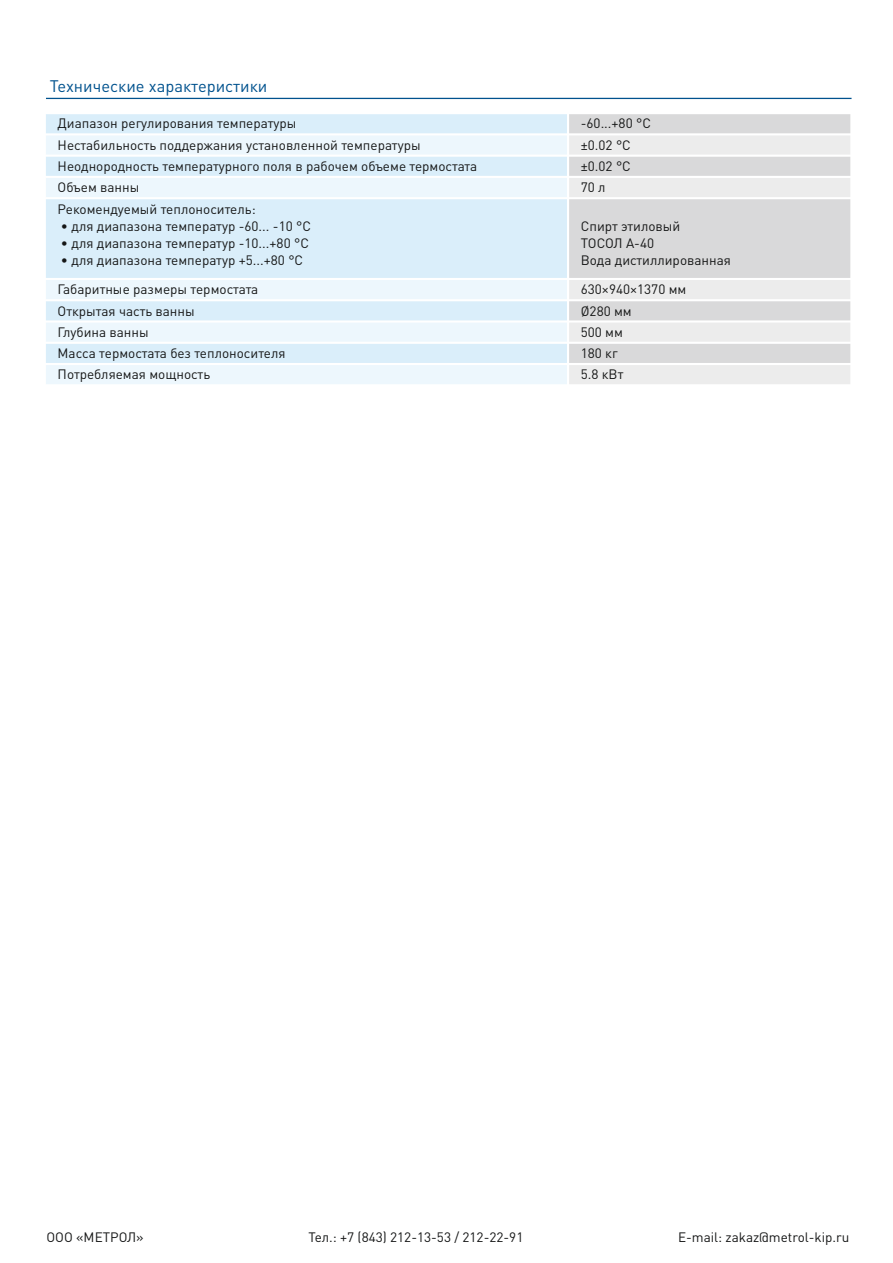
<style>
.page{position:relative;width:893px;height:1263px;background:#fff}
.page>*{position:absolute;margin:0;border:0;box-sizing:border-box;transform-origin:0 0}
.t1{font:16.5px "DIN Pro";color:#00528e}
.t2{font:13.5px/17.2px "DIN Pro";color:#151616}
.t3{font:13.5px "DIN Pro";color:#151616}
</style>
<div class="page">
<div style="left:45px;top:113px;width:523px;height:21px;background:#daeefa"></div>
<div style="left:568px;top:113px;width:283px;height:21px;background:#d9d9da"></div>
<div style="left:45px;top:134px;width:523px;height:22px;background:#edf7fd"></div>
<div style="left:568px;top:134px;width:283px;height:22px;background:#ececec"></div>
<div style="left:45px;top:156px;width:523px;height:21px;background:#daeefa"></div>
<div style="left:568px;top:156px;width:283px;height:21px;background:#d9d9da"></div>
<div style="left:45px;top:177px;width:523px;height:21px;background:#edf7fd"></div>
<div style="left:568px;top:177px;width:283px;height:21px;background:#ececec"></div>
<div style="left:45px;top:198px;width:523px;height:81px;background:#daeefa"></div>
<div style="left:568px;top:198px;width:283px;height:81px;background:#d9d9da"></div>
<div style="left:45px;top:279px;width:523px;height:21px;background:#edf7fd"></div>
<div style="left:568px;top:279px;width:283px;height:21px;background:#ececec"></div>
<div style="left:45px;top:300px;width:523px;height:21px;background:#daeefa"></div>
<div style="left:568px;top:300px;width:283px;height:21px;background:#d9d9da"></div>
<div style="left:45px;top:321px;width:523px;height:22px;background:#edf7fd"></div>
<div style="left:568px;top:321px;width:283px;height:22px;background:#ececec"></div>
<div style="left:45px;top:343px;width:523px;height:21px;background:#daeefa"></div>
<div style="left:568px;top:343px;width:283px;height:21px;background:#d9d9da"></div>
<div style="left:45px;top:364px;width:523px;height:21px;background:#edf7fd"></div>
<div style="left:568px;top:364px;width:283px;height:21px;background:#ececec"></div>
<hr style="left:44px;top:112px;width:2px;height:274px;background:#fff">
<hr style="left:567px;top:112px;width:2px;height:274px;background:#fff">
<hr style="left:850px;top:112px;width:2px;height:274px;background:#fff">
<hr style="left:44px;top:384px;width:808px;height:2px;background:#fff">
<hr style="left:44px;top:363px;width:808px;height:2px;background:#fff">
<hr style="left:44px;top:342px;width:808px;height:2px;background:#fff">
<hr style="left:44px;top:320px;width:808px;height:3px;background:#fff">
<hr style="left:44px;top:299px;width:808px;height:2px;background:#fff">
<hr style="left:44px;top:278px;width:808px;height:2px;background:#fff">
<hr style="left:44px;top:197px;width:808px;height:2px;background:#fff">
<hr style="left:44px;top:176px;width:808px;height:2px;background:#fff">
<hr style="left:44px;top:155px;width:808px;height:2px;background:#fff">
<hr style="left:44px;top:133px;width:808px;height:2px;background:#fff">
<hr style="left:44px;top:112px;width:808px;height:2px;background:#fff">
<hr style="left:46px;top:98px;width:805px;height:1px;background:#00528e">
<p class="t1" style="left:50px;top:79px;width:219px">Технические характеристики</p>
<p class="t2" style="left:58px;top:116px;width:240px">Диапазон регулирования температуры</p>
<p class="t2" style="left:581px;top:116px;width:72px">-60...+80 °С</p>
<p class="t2" style="left:58px;top:138px;width:365px">Нестабильность поддержания установленной температуры</p>
<p class="t2" style="left:581px;top:138px;width:52px">±0.02 °С</p>
<p class="t2" style="left:58px;top:159px;width:421px">Неоднородность температурного поля в рабочем объеме термостата</p>
<p class="t2" style="left:581px;top:159px;width:52px">±0.02 °С</p>
<p class="t2" style="left:58px;top:180px;width:83px">Объем ванны</p>
<p class="t2" style="left:581px;top:180px;width:26px">70 л</p>
<p class="t2" style="left:58px;top:201px;width:200px">Рекомендуемый теплоноситель:</p>
<p class="t2" style="left:61px;top:219px;width:252px">• для диапазона температур -60... -10 °С</p>
<p class="t2" style="left:61px;top:236px;width:249px">• для диапазона температур -10...+80 °С</p>
<p class="t2" style="left:61px;top:253px;width:244px">• для диапазона температур +5...+80 °С</p>
<p class="t2" style="left:581px;top:219px;width:101px">Спирт этиловый</p>
<p class="t2" style="left:581px;top:236px;width:152px">ТОСОЛ А-40<br>Вода дистиллированная</p>
<p class="t2" style="left:58px;top:282px;width:202px">Габаритные размеры термостата</p>
<p class="t2" style="left:581px;top:282px;width:107px">630×940×1370 мм</p>
<p class="t2" style="left:58px;top:303px;width:139px">Открытая часть ванны</p>
<p class="t2" style="left:581px;top:303px;width:53px">Ø280 мм</p>
<p class="t2" style="left:58px;top:325px;width:93px">Глубина ванны</p>
<p class="t2" style="left:581px;top:325px;width:44px">500 мм</p>
<p class="t2" style="left:58px;top:346px;width:229px">Масса термостата без теплоносителя</p>
<p class="t2" style="left:581px;top:346px;width:38px">180 кг</p>
<p class="t2" style="left:58px;top:367px;width:154px">Потребляемая мощность</p>
<p class="t2" style="left:581px;top:367px;width:44px">5.8 кВт</p>
<p class="t3" style="left:46px;top:1233px;width:99px">ООО «МЕТРОЛ»</p>
<p class="t3" style="left:308px;top:1233px;width:216px">Тел.: +7 (843) 212-13-53 / 212-22-91</p>
<p class="t3" style="left:678px;top:1233px;width:173px">E-mail: zakaz@metrol-kip.ru</p>
</div>
